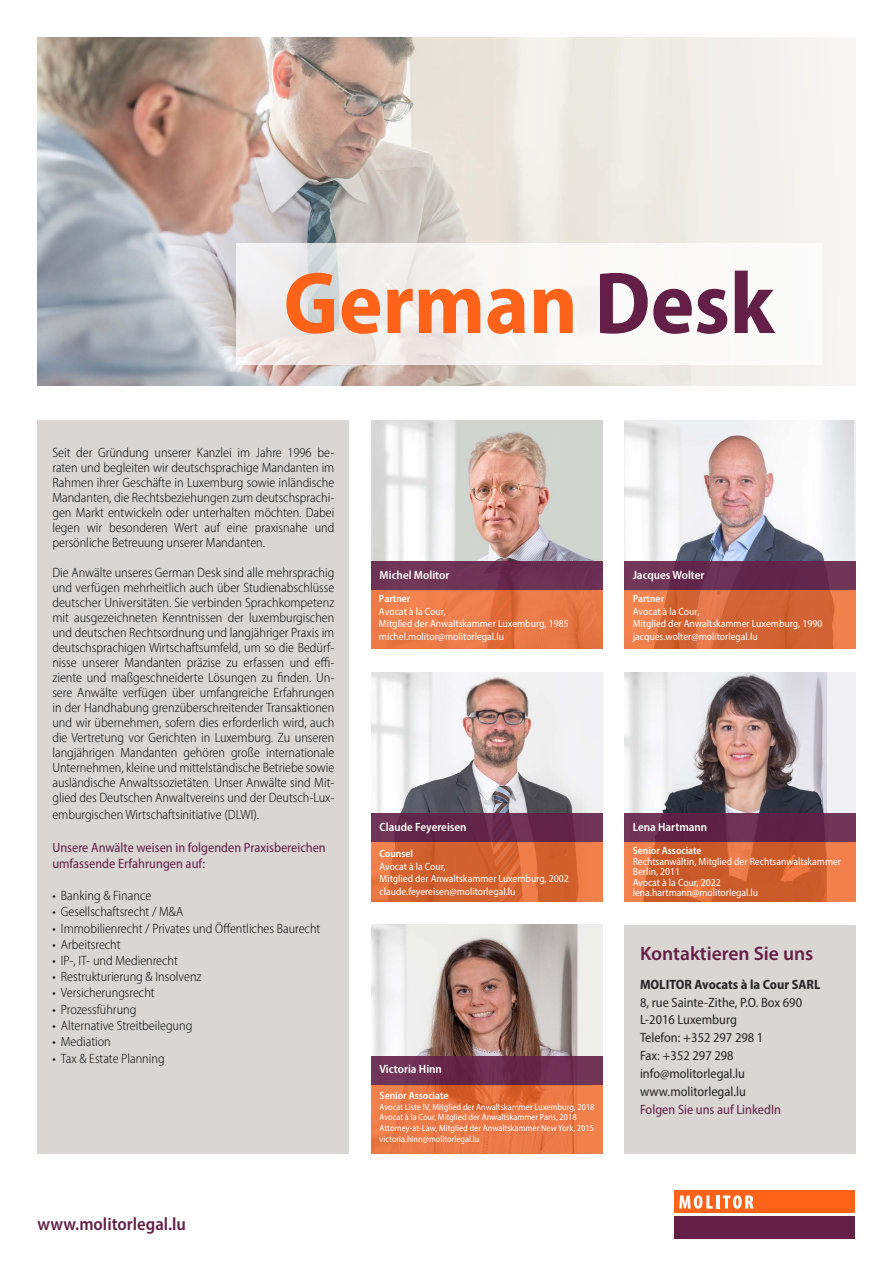
<style>
.page{position:relative;width:893px;height:1263px;background:#fff}
.page>*{position:absolute;margin:0;border:0;box-sizing:border-box;transform-origin:0 0}
.t1{font:700 semi-condensed 88.5px "Myriad Pro";color:#ff631a}
.t2{font:600 19.5px "Myriad Pro";color:#651f46}
.t3{font:600 semi-condensed 18px "Myriad Pro";color:#632046}
.t4{font:300 semi-condensed 13.5px/15px "Myriad Pro";color:#000;text-align:justify}
.t5{font:semi-condensed 13.5px/18px "Myriad Pro";color:#272525}
.t6{font:semi-condensed 13.5px/16.2px "Myriad Pro";color:#641f46}
.t7{font:700 semi-condensed 13.5px "Myriad Pro";color:#272525}
.t8{font:semi-condensed 13.5px "Myriad Pro";color:#651f46}
.t9{font:600 semi-condensed 12px "Myriad Pro";color:#fff}
.t10{font:semi-condensed 10.5px/12.6px "Myriad Pro";color:#fff}
.t11{font:600 semi-condensed 10.5px "Myriad Pro";color:#fff}
.t12{font:semi-condensed 9px/10.8px "Myriad Pro";color:#fff}
.s1{color:#641f46}
</style>
<div class="page">
<img style="left:371px;top:420px;width:231px;height:141px">
<img style="left:624px;top:420px;width:231px;height:141px">
<img style="left:371px;top:672px;width:231px;height:141px">
<img style="left:371px;top:924px;width:231px;height:132px">
<img style="left:624px;top:672px;width:231px;height:141px">
<img style="left:38px;top:38px;width:811px;height:348px">
<svg style="left:236px;top:243px;width:585px;height:122px;fill:#f7f7f5"></svg>
<div style="left:38px;top:420px;width:311px;height:733px;background:#d9d6d4"></div>
<svg style="left:371px;top:590px;width:231px;height:59px;background:#e97846"></svg>
<svg style="left:371px;top:842px;width:231px;height:60px;background:#d96836"></svg>
<svg style="left:624px;top:842px;width:231px;height:60px;background:#d76634"></svg>
<svg style="left:371px;top:1085px;width:231px;height:68px;background:#e97744"></svg>
<svg style="left:624px;top:590px;width:231px;height:59px;background:#db6c3b"></svg>
<div style="left:371px;top:561px;width:231px;height:29px;background:#6e3255"></div>
<div style="left:371px;top:813px;width:231px;height:29px;background:linear-gradient(to right,#65294c,#672b4d)"></div>
<div style="left:624px;top:813px;width:231px;height:29px;background:linear-gradient(to right,#652a4d,#64294c)"></div>
<div style="left:371px;top:1056px;width:231px;height:29px;background:linear-gradient(to right,#6b2d4f,#6a2c4e)"></div>
<div style="left:624px;top:561px;width:231px;height:29px;background:linear-gradient(to right,#6b3053,#63284c)"></div>
<div style="left:624px;top:924px;width:231px;height:229px;background:#d9d6d4"></div>
<div style="left:674px;top:1216px;width:181px;height:23px;background:#631f46"></div>
<div style="left:674px;top:1191px;width:181px;height:22px;background:#ff631a"></div>
<svg style="left:679px;top:1195px;width:74px;height:14px"></svg>
<h1 class="t1" style="left:284px;top:246px;width:492px">German <span class="s1">Desk</span></h1>
<p class="t4" style="left:52px;top:445px;width:284px">Seit der Gründung unserer Kanzlei im Jahre 1996 be&shy;raten und begleiten wir deutschsprachige Mandanten im Rahmen ihrer Geschäfte in Luxemburg sowie inländische Mandanten, die Rechtsbeziehungen zum deutschsprachi&shy;gen Markt entwickeln oder unterhalten möchten. Dabei legen wir besonderen Wert auf eine praxisnahe und persönliche Betreuung unserer Mandanten.</p>
<p class="t4" style="left:52px;top:565px;width:284px">Die Anwälte unseres German Desk sind alle mehrsprachig und verfügen mehrheitlich auch über Studienabschlüsse deutscher Universitäten. Sie verbinden Sprachkompetenz mit ausgezeichneten Kenntnissen der luxemburgischen und deutschen Rechtsordnung und langjähriger Praxis im deutschsprachigen Wirtschaftsumfeld, um so die Bedürf&shy;nisse unserer Mandanten präzise zu erfassen und effi&shy;ziente und maßgeschneiderte Lösungen zu finden. Un&shy;sere Anwälte verfügen über umfangreiche Erfahrungen in der Handhabung grenzüberschreitender Transaktionen und wir übernehmen, sofern dies erforderlich wird, auch die Vertretung vor Gerichten in Luxemburg. Zu unseren langjährigen Mandanten gehören große internationale Unternehmen, kleine und mittelständische Betriebe sowie ausländische Anwaltssozietäten. Unser Anwälte sind Mit&shy;glied des Deutschen Anwaltvereins und der Deutsch-Lux-</p>
<p class="t4" style="left:52px;top:807px;width:208px">emburgischen Wirtschaftsinitiative (DLWI).</p>
<p class="t6" style="left:52px;top:839px;width:275px">Unsere Anwälte weisen in folgenden Praxisbereichen umfassende Erfahrungen auf:</p>
<p class="t4" style="left:52px;top:888px;width:100px">• Banking &amp; Finance</p>
<p class="t4" style="left:52px;top:904px;width:132px">• Gesellschaftsrecht / M&amp;A</p>
<p class="t4" style="left:52px;top:920px;width:269px">• Immobilienrecht / Privates und Öffentliches Baurecht</p>
<p class="t4" style="left:52px;top:937px;width:70px">• Arbeitsrecht</p>
<p class="t4" style="left:52px;top:953px;width:127px">• IP-, IT- und Medienrecht</p>
<p class="t4" style="left:52px;top:969px;width:151px">• Restrukturierung &amp; Insolvenz</p>
<p class="t4" style="left:52px;top:985px;width:104px">• Versicherungsrecht</p>
<p class="t4" style="left:52px;top:1001px;width:85px">• Prozessführung</p>
<p class="t4" style="left:52px;top:1018px;width:141px">• Alternative Streitbeilegung</p>
<p class="t4" style="left:52px;top:1034px;width:60px">• Mediation</p>
<p class="t4" style="left:52px;top:1050px;width:114px">• Tax &amp; Estate Planning</p>
<h3 class="t3" style="left:38px;top:1213px;width:150px">www.molitorlegal.lu</h3>
<p class="t9" style="left:380px;top:567px;width:71px">Michel Molitor</p>
<p class="t11" style="left:379px;top:592px;width:33px">Partner</p>
<p class="t10" style="left:379px;top:605px;width:191px">Avocat à la Cour,<br>Mitglied der Anwaltskammer Luxemburg, 1985 michel.molitor@molitorlegal.lu</p>
<p class="t9" style="left:633px;top:567px;width:73px">Jacques Wolter</p>
<p class="t11" style="left:633px;top:592px;width:33px">Partner</p>
<p class="t10" style="left:633px;top:605px;width:191px">Avocat à la Cour,<br>Mitglied der Anwaltskammer Luxemburg, 1990 jacques.wolter@molitorlegal.lu</p>
<p class="t9" style="left:380px;top:819px;width:89px">Claude Feyereisen</p>
<p class="t9" style="left:633px;top:819px;width:76px">Lena Hartmann</p>
<p class="t11" style="left:380px;top:847px;width:35px">Counsel</p>
<p class="t10" style="left:380px;top:860px;width:191px">Avocat à la Cour,<br>Mitglied der Anwaltskammer Luxemburg, 2002 claude.feyereisen@molitorlegal.lu</p>
<p class="t9" style="left:380px;top:1062px;width:64px">Victoria Hinn</p>
<p class="t11" style="left:380px;top:1089px;width:70px">Senior Associate</p>
<p class="t12" style="left:380px;top:1101px;width:216px">Avocat Liste IV, Mitglied der Anwaltskammer Luxemburg, 2018<br>Avocat à la Cour, Mitglied der Anwaltskammer Paris, 2018<br>Attorney-at-Law, Mitglied der Anwaltskammer New York, 2015 victoria.hinn@molitorlegal.lu</p>
<p class="t11" style="left:633px;top:844px;width:70px">Senior Associate</p>
<p class="t10" style="left:633px;top:856px;width:210px;line-height:10.5px">Rechtsanwältin, Mitglied der Rechtsanwaltskammer<br>Berlin, 2011<br>Avocat à la Cour, 2022 lena.hartmann@molitorlegal.lu</p>
<h2 class="t2" style="left:640px;top:941px;width:175px">Kontaktieren Sie uns</h2>
<p class="t7" style="left:640px;top:975px;width:182px">MOLITOR Avocats à la Cour SARL</p>
<p class="t5" style="left:640px;top:993px;width:164px">8, rue Sainte-Zithe, P.O. Box 690<br>L-2016 Luxemburg<br>Telefon: +352 297 298 1<br>Fax: +352 297 298 info@molitorlegal.lu www.molitorlegal.lu</p>
<p class="t8" style="left:640px;top:1102px;width:143px">Folgen Sie uns auf LinkedIn</p>
</div>
